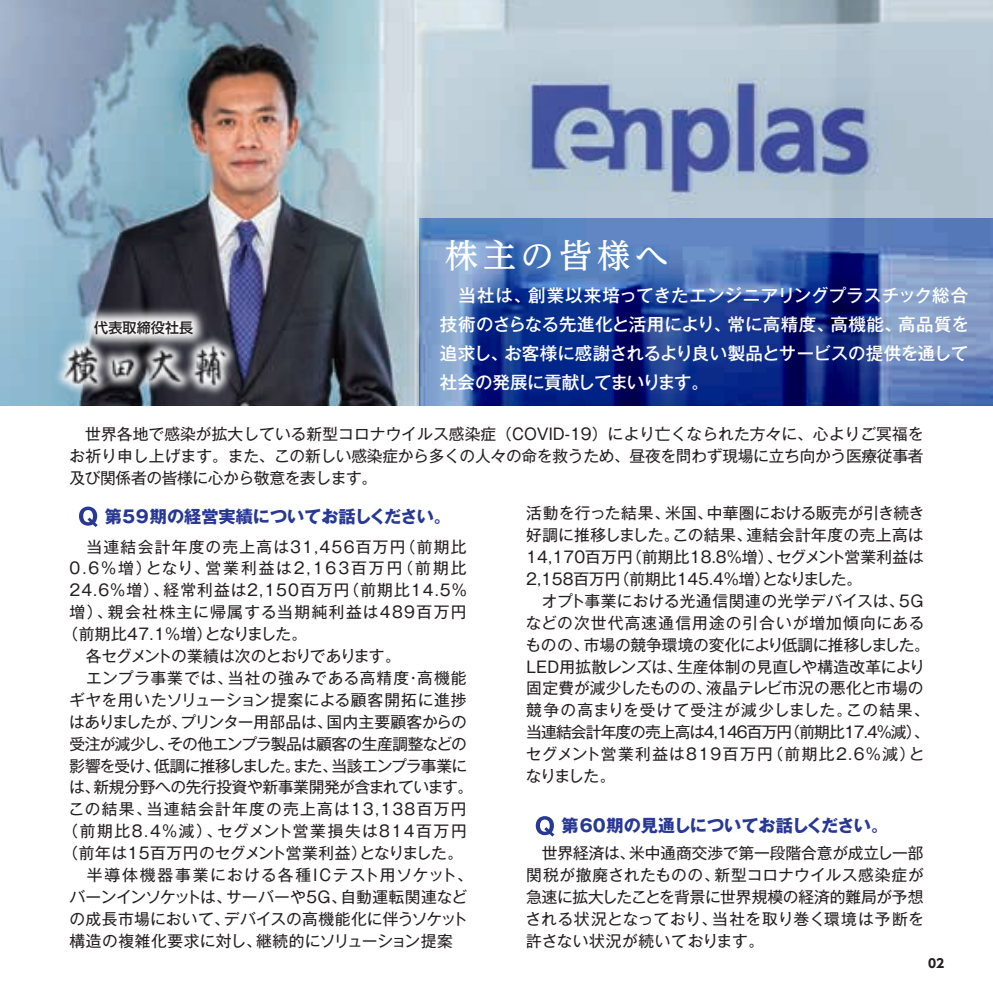
<style>
.page{position:relative;width:993px;height:993px;background:#fff}
.page>*{position:absolute;margin:0;border:0;box-sizing:border-box;transform-origin:0 0}
.t1{font:500 33.25px "UD Reimin Pro";letter-spacing:.145em;color:#fff}
.t2{font:500 17.5px/28.9px "Gothic MB101 Pro";letter-spacing:-.02em;color:#fff;text-align:justify}
.t3{font:700 17.15px "Gothic MB101 Pro";color:#273895}
.t4{font:15.75px/21.9px "Gothic MB101 Pro";letter-spacing:.005em;color:#231f20;text-align:justify}
.t5{font:15.75px "Gothic MB101 Pro";letter-spacing:-.05em;color:#231f20}
.t6{font:15.75px "Gothic MB101 Pro";letter-spacing:.07em;color:#231f20}
.t7{font:15.75px "Gothic MB101 Pro";letter-spacing:.13em;color:#231f20}
.t8{font:15.75px "Gothic MB101 Pro";letter-spacing:-.02em;color:#231f20}
.t9{font:15.75px "Gothic MB101 Pro";letter-spacing:-.045em;color:#231f20}
.t10{font:15.75px "Gothic MB101 Pro";letter-spacing:-.025em;color:#231f20}
.t11{font:15.75px "Gothic MB101 Pro";letter-spacing:.1em;color:#231f20}
.t12{font:15.75px "Gothic MB101 Pro";letter-spacing:.08em;color:#231f20}
.t13{font:15.75px "Gothic MB101 Pro";letter-spacing:.085em;color:#231f20}
.t14{font:15.75px "Gothic MB101 Pro";letter-spacing:.09em;color:#231f20}
.t15{font:15.75px "Gothic MB101 Pro";letter-spacing:.035em;color:#231f20}
.t16{font:15.75px "Gothic MB101 Pro";letter-spacing:.05em;color:#231f20}
.t17{font:15.75px "Gothic MB101 Pro";letter-spacing:.075em;color:#231f20}
.t18{font:15.75px "Gothic MB101 Pro";letter-spacing:-.04em;color:#231f20}
.t19{font:500 14px "UD Shin Go Pro";letter-spacing:.01em;color:#231f20}
.t20{font:700 12.25px "UD Shin Go Pro";color:#231f20}
</style>
<div class="page">
<img style="left:0;top:0;width:992px;height:405px">
<svg style="left:419px;top:218px;width:573px;height:187px;background:#3d5ca5"></svg>
<img style="left:6px;top:265px;width:289px;height:141px">
<img style="left:19px;top:245px;width:249px;height:161px">
<svg style="left:535px;top:816px;width:19px;height:20px"></svg>
<svg style="left:79px;top:506px;width:19px;height:21px"></svg>
<p class="t19" style="left:94px;top:316px;width:100px">代表取締役社長</p>
<h1 class="t1" style="left:445px;top:228px;width:225px">株主の皆様へ</h1>
<p class="t2" style="left:440px;top:278px;width:530px;text-indent:19px">当社は、創業以来培ってきたエンジニアリングプラスチック総合技術のさらなる先進化と活用により、常に高精度、高機能、高品質を追求し、お客様に感謝されるより良い製品とサービスの提供を通して社会の発展に貢献してまいります。</p>
<p class="t4" style="left:69px;top:421px;width:855px">　世界各地で感染が拡大している新型コロナウイルス感染症（COVID-19）により亡くなられた方々に、心よりご冥福をお祈り申し上げます。また、この新しい感染症から多くの人々の命を救うため、昼夜を問わず現場に立ち向かう医療従事者及び関係者の皆様に心から敬意を表します。</p>
<p class="t3" style="left:105px;top:501px;width:347px">第５9期の経営実績についてお話しください。</p>
<p class="t12" style="left:69px;top:533px;width:398px">　当連結会計年度の売上高は31,456百万円（前期比</p>
<p class="t7" style="left:69px;top:555px;width:398px">0.6％増）となり、営業利益は2,163百万円（前期比</p>
<p class="t6" style="left:69px;top:577px;width:399px">24.6％増）、経常利益は2,150百万円（前期比14.5％</p>
<p class="t14" style="left:69px;top:599px;width:398px">増）、親会社株主に帰属する当期純利益は489百万円</p>
<p class="t18" style="left:62px;top:621px;width:246px">（前期比47.1％増）となりました。</p>
<p class="t5" style="left:69px;top:642px;width:333px">　各セグメントの業績は次のとおりであります。</p>
<p class="t16" style="left:86px;top:664px;width:382px">エンプラ事業では、当社の強みである高精度・高機能</p>
<p class="t15" style="left:69px;top:686px;width:399px">ギヤを用いたソリューション提案による顧客開拓に進捗</p>
<p class="t8" style="left:69px;top:708px;width:399px">はありましたが、プリンター用部品は、国内主要顧客からの</p>
<p class="t9" style="left:69px;top:730px;width:398px">受注が減少し、その他エンプラ製品は顧客の生産調整などの</p>
<p class="t5" style="left:69px;top:752px;width:399px">影響を受け、低調に推移しました。また、当該エンプラ事業に</p>
<p class="t10" style="left:69px;top:774px;width:405px">は、新規分野への先行投資や新事業開発が含まれています。</p>
<p class="t13" style="left:69px;top:796px;width:399px">この結果、当連結会計年度の売上高は13,138百万円</p>
<p class="t11" style="left:62px;top:817px;width:405px">（前期比8.4％減）、セグメント営業損失は814百万円</p>
<p class="t4" style="left:62px;top:839px;width:402px">（前年は15百万円のセグメント営業利益）となりました。</p>
<p class="t17" style="left:87px;top:861px;width:387px">半導体機器事業における各種ＩＣテスト用ソケット、</p>
<p class="t4" style="left:69px;top:883px;width:399px">バーンインソケットは、サーバーや５Ｇ、自動運転関連など</p>
<p class="t4" style="left:69px;top:905px;width:400px">の成長市場において、デバイスの高機能化に伴うソケット</p>
<p class="t4" style="left:69px;top:927px;width:384px">構造の複雑化要求に対し、継続的にソリューション提案</p>
<p class="t4" style="left:526px;top:500px;width:399px">活動を行った結果、米国、中華圏における販売が引き続き好調に推移しました。この結果、連結会計年度の売上高は14,170百万円（前期比18.8％増）、セグメント営業利益は2,158百万円（前期比145.4％増）となりました。</p>
<p class="t4" style="left:523px;top:587px;width:408px;text-align:left;text-indent:18px">オプト事業における光通信関連の光学デバイスは、５Ｇなどの次世代高速通信用途の引合いが増加傾向にあるものの、市場の競争環境の変化により低調に推移しました。<br>ＬＥＤ用拡散レンズは、生産体制の見直しや構造改革により固定費が減少したものの、液晶テレビ市況の悪化と市場の競争の高まりを受けて受注が減少しました。この結果、当連結会計年度の売上高は4,146百万円（前期比17.4％減）、セグメント営業利益は819百万円（前期比2.6％減）となりました。</p>
<p class="t3" style="left:561px;top:811px;width:328px">第60期の見通しについてお話しください。</p>
<p class="t4" style="left:525px;top:839px;width:400px;text-indent:16px">世界経済は、米中通商交渉で第一段階合意が成立し一部関税が撤廃されたものの、新型コロナウイルス感染症が急速に拡大したことを背景に世界規模の経済的難局が予想される状況となっており、当社を取り巻く環境は予断を許さない状況が続いております。</p>
<p class="t20" style="left:927px;top:953px;width:18px">02</p>
</div>
